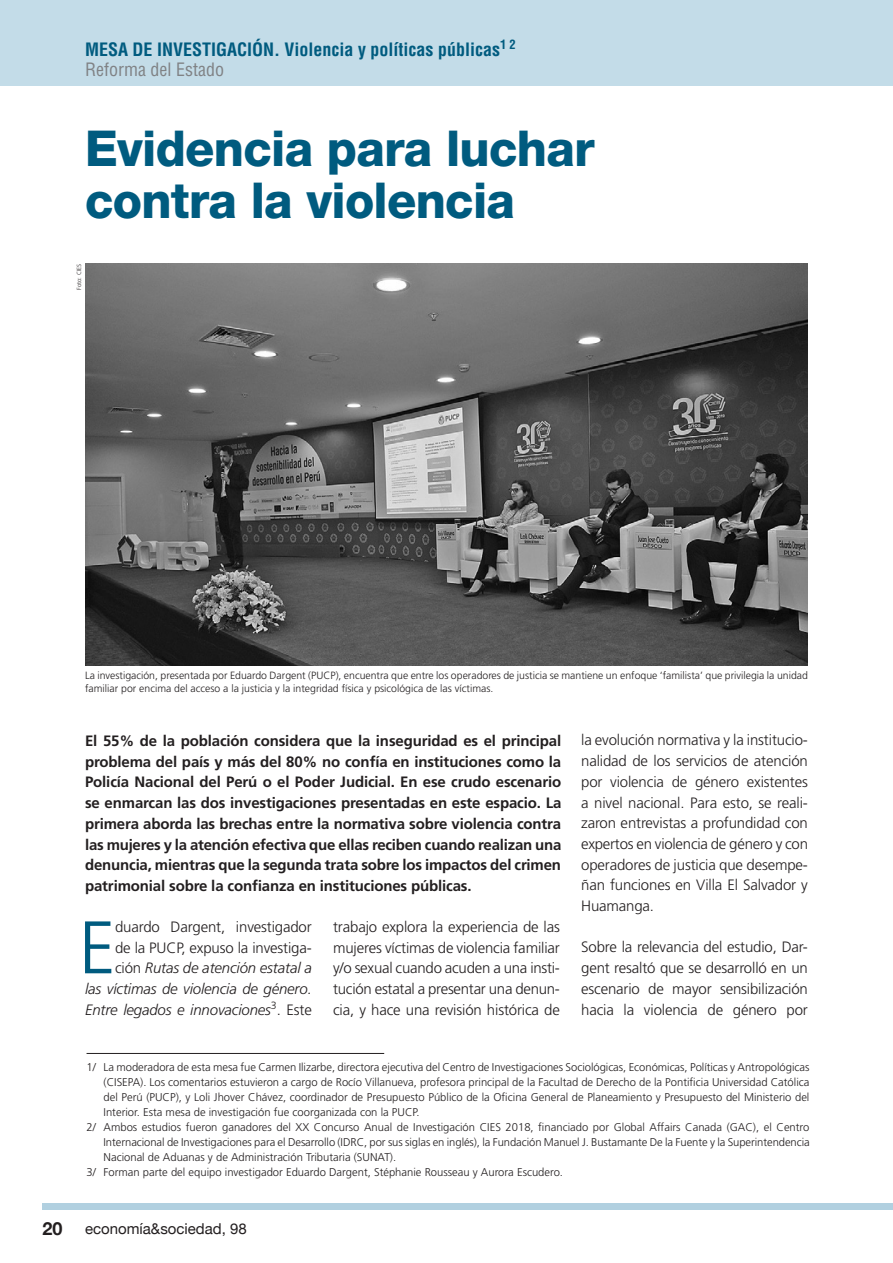
<style>
.page{position:relative;width:893px;height:1263px;background:#fff}
.page>*{position:absolute;margin:0;border:0;box-sizing:border-box;transform-origin:0 0}
.t1{font:300 74.25px "Frutiger";color:#005b7f}
.TITULO{font:800 49.5px "Helvetica Neue";letter-spacing:-.015em;color:#005b7f}
.t2{font:700 condensed 18px "Helvetica LT Std";color:#005b7f}
.t3{font:condensed 18px "Helvetica LT Std";color:#808285}
.t4{font:700 18px "Helvetica Neue";color:#231f20}
.t5{font:300 15px/20.7px "Frutiger";letter-spacing:-.01em;color:#231f20;text-align:justify}
.t6{font:700 15px/20.7px "Frutiger";letter-spacing:-.01em;color:#231f20;text-align:justify}
.t7{font:italic 300 15px/20.7px "Frutiger";letter-spacing:-.01em;color:#231f20;text-align:right}
.t8{font:15px "Helvetica Neue";color:#231f20}
.NOTA_PAG{font:300 11.25px/15px "Frutiger";color:#231f20;text-align:justify}
.t9{font:300 10.5px/13.5px "Frutiger";color:#231f20}
.t10{font:300 6px "Frutiger";color:#231f20}
.s1{font-style:normal}
</style>
<div class="page">
<div style="left:43px;top:1203px;width:850px;height:7px;background:#b1d0e0"></div>
<hr style="left:87px;top:1053px;width:297px;height:1px;background:#231f20">
<img style="left:85px;top:264px;width:723px;height:401px">
<div style="left:0;top:0;width:893px;height:86px;background:#c3dce8"></div>
<p class="t2" style="left:85px;top:38px;width:432px">MESA DE INVESTIGACIÓN. Violencia y políticas públicas<sup>1</sup> <sup>2</sup></p>
<p class="t3" style="left:85px;top:58px;width:140px">Reforma del Estado</p>
<p class="TITULO" style="left:85px;top:119px;width:511px">Evidencia para luchar</p>
<p class="TITULO" style="left:85px;top:171px;width:431px">contra la violencia</p>
<p class="t10" style="left:76px;top:290px;width:28px;rotate:-90deg">Foto: CIES</p>
<p class="t9" style="left:85px;top:668px;width:724px">La investigación, presentada por Eduardo Dargent (PUCP), encuentra que entre los operadores de justicia se mantiene un enfoque ‘familista’ que privilegia la unidad familiar por encima del acceso a la justicia y la integridad física y psicológica de las víctimas.</p>
<p class="t6" style="left:85px;top:730px;width:478px">El 55% de la población considera que la inseguridad es el principal problema del país y más del 80% no confía en instituciones como la Policía Nacional del Perú o el Poder Judicial. En ese crudo escenario se enmarcan las dos investigaciones presentadas en este espacio. La primera aborda las brechas entre la normativa sobre violencia contra las mujeres y la atención efectiva que ellas reciben cuando realizan una denuncia, mientras que la segunda trata sobre los impactos del crimen patrimonial sobre la confianza en instituciones públicas.</p>
<p class="t7" style="left:85px;top:916px;width:228px"><span class="s1">duardo Dargent, investigador<br>de la PUCP, expuso la investiga-<br>ción</span> Rutas de atención estatal a<br>las víctimas de violencia de género.<br>Entre legados e innovaciones<sup>3</sup><span class="s1">. Este</span></p>
<p class="t5" style="left:333px;top:916px;width:228px">trabajo explora la experiencia de las mujeres víctimas de violencia familiar y/o sexual cuando acuden a una insti&shy;tución estatal a presentar una denun&shy;cia, y hace una revisión histórica de</p>
<p class="t1" style="left:79px;top:906px;width:39px">E</p>
<p class="t5" style="left:581px;top:730px;width:228px">la evolución normativa y la institucio&shy;nalidad de los servicios de atención por violencia de género existentes a nivel nacional. Para esto, se reali&shy;zaron entrevistas a profundidad con expertos en violencia de género y con operadores de justicia que desempe&shy;ñan funciones en Villa El Salvador y Huamanga.</p>
<p class="t5" style="left:581px;top:937px;width:228px">Sobre la relevancia del estudio, Dar&shy;gent resaltó que se desarrolló en un escenario de mayor sensibilización hacia la violencia de género por</p>
<p class="NOTA_PAG" style="left:104px;top:1059px;width:707px;text-indent:-17px">1/ La moderadora de esta mesa fue Carmen Ilizarbe, directora ejecutiva del Centro de Investigaciones Sociológicas, Económicas, Políticas y Antropológicas (CISEPA). Los comentarios estuvieron a cargo de Rocío Villanueva, profesora principal de la Facultad de Derecho de la Pontificia Universidad Católica del Perú (PUCP), y Loli Jhover Chávez, coordinador de Presupuesto Público de la Oficina General de Planeamiento y Presupuesto del Ministerio del Interior. Esta mesa de investigación fue coorganizada con la PUCP.</p>
<p class="NOTA_PAG" style="left:104px;top:1119px;width:708px;text-indent:-17px">2/ Ambos estudios fueron ganadores del XX Concurso Anual de Investigación CIES 2018, financiado por Global Affairs Canada (GAC), el Centro Internacional de Investigaciones para el Desarrollo (IDRC, por sus siglas en inglés), la Fundación Manuel J. Bustamante De la Fuente y la Superintendencia Nacional de Aduanas y de Administración Tributaria (SUNAT).</p>
<p class="NOTA_PAG" style="left:87px;top:1164px;width:478px">3/ Forman parte del equipo investigador Eduardo Dargent, Stéphanie Rousseau y Aurora Escudero.</p>
<h3 class="t4" style="left:43px;top:1217px;width:22px">20</h3>
<h3 class="t8" style="left:85px;top:1220px;width:163px">economía&amp;sociedad, 98</h3>
</div>
